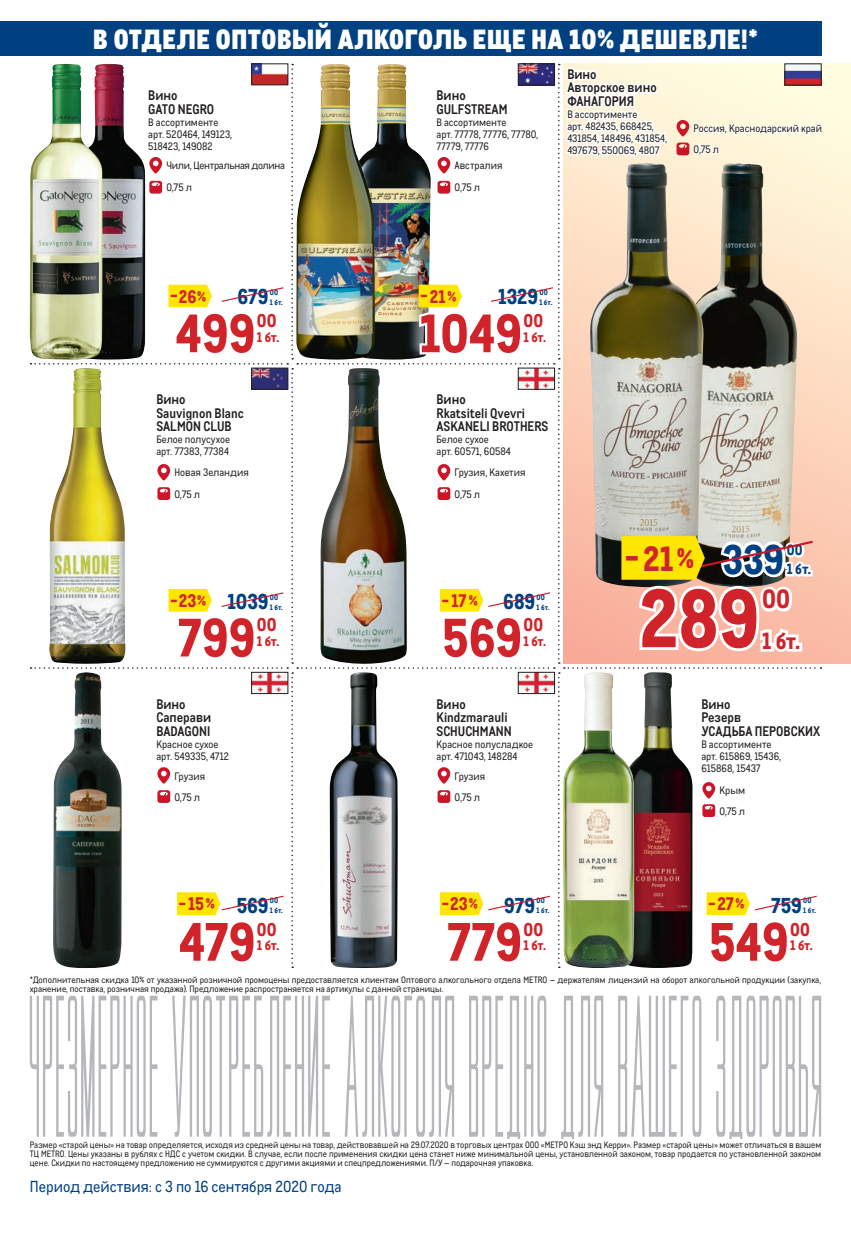
<style>
.page{position:relative;width:851px;height:1234px;background:#fff}
.page>*{position:absolute;margin:0;border:0;box-sizing:border-box;transform-origin:0 0}
.t1{font:800 79.95px "CA Metro";color:#d1232a}
.t2{font:800 52.5px "CA Metro";color:#d1232a}
.t3{font:800 34.05px "CA Metro";color:#d1232a}
.t4{font:900 27px "CA Metro";letter-spacing:.025em;color:#fff}
.t5{font:800 25.65px "CA Metro";color:#d1232a}
.t6{font:800 22.8px "CA Metro";color:#d1232a}
.t7{font:800 21px "CA Metro";color:#014081}
.t8{font:800 18px "CA Metro";color:#d1232a}
.t9{font:800 17.7px "CA Metro";color:#d1232a}
.t10{font:15.45px "CA Metro";color:#014081}
.t11{font:800 14.4px "CA Metro";color:#014081}
.t12{font:700 13.5px/13.5px "CA Metro";color:#231f20}
.t13{font:800 13.5px "CA Metro";letter-spacing:-.025em;color:#d1232a}
.t14{font:10.5px/12px "CA Metro";color:#231f20}
.t15{font:10.5px "CA Metro";letter-spacing:-.025em;color:#231f20}
.t16{font:9px/9px "CA Metro";color:#231f20}
.t17{font:800 7.5px "CA Metro";letter-spacing:.025em;color:#014081}
.s1{font-size:15px}
.s2{font-size:28.95px}
.s3{font-size:40.35px;color:#014081}
</style>
<div class="page">
<svg style="left:30px;top:995px;width:791px;height:143px"></svg>
<div style="left:0;top:21px;width:821px;height:34px;background:#014081"></div>
<svg style="left:825px;top:64px;width:25px;height:599px"></svg>
<img style="left:31px;top:64px;width:794px;height:903px">
<img style="left:520px;top:66px;width:32px;height:17px">
<div style="left:518px;top:64px;width:36px;height:21px;border:1px solid #231f20"></div>
<img style="left:253px;top:66px;width:33px;height:17px">
<div style="left:251px;top:64px;width:37px;height:21px;border:1px solid #231f20"></div>
<img style="left:253px;top:674px;width:33px;height:17px">
<div style="left:251px;top:672px;width:37px;height:21px;border:1px solid #231f20"></div>
<img style="left:520px;top:674px;width:32px;height:17px">
<div style="left:518px;top:672px;width:36px;height:21px;border:1px solid #231f20"></div>
<img style="left:520px;top:370px;width:32px;height:17px">
<img style="left:253px;top:370px;width:33px;height:17px">
<div style="left:251px;top:368px;width:37px;height:21px;border:1px solid #231f20"></div>
<img style="left:786px;top:66px;width:33px;height:17px">
<h3 class="t4" style="left:93px;top:16px;width:666px">В ОТДЕЛЕ ОПТОВЫЙ АЛКОГОЛЬ ЕЩЕ НА 10% ДЕШЕВЛЕ!*</h3>
<h3 class="t12" style="left:148px;top:87px;width:67px">Вино<br>GATO NEGRO</h3>
<p class="t14" style="left:148px;top:115px;width:85px">В ассортименте арт. 520464, 149123,<br>518423, 149082</p>
<h3 class="t12" style="left:436px;top:87px;width:73px">Вино<br>GULFSTREAM</h3>
<p class="t14" style="left:436px;top:115px;width:103px">В ассортименте<br>арт. 77778, 77776, 77780,<br>77779, 77776</p>
<h3 class="t12" style="left:567px;top:66px;width:91px">Вино<br>Авторское вино<br>ФАНАГОРИЯ</h3>
<p class="t14" style="left:567px;top:107px;width:101px">В ассортименте<br>арт. 482435, 668425,<br>431854, 148496, 431854,<br>497679, 550069, 4807</p>
<p class="t14" style="left:693px;top:122px;width:130px">Россия, Краснодарский край</p>
<p class="t14" style="left:693px;top:143px;width:27px">0,75 л</p>
<p class="t15" style="left:166px;top:158px;width:120px">Чили, Центральная долина</p>
<p class="t14" style="left:454px;top:159px;width:49px">Австралия</p>
<p class="t14" style="left:166px;top:181px;width:27px">0,75 л</p>
<p class="t14" style="left:454px;top:181px;width:27px">0,75 л</p>
<h3 class="t9" style="left:170px;top:282px;width:38px">-26 <span class="s1">%</span></h3>
<h3 class="t7" style="left:237px;top:279px;width:33px">679</h3>
<p class="t17" style="left:270px;top:296px;width:15px">1 бт.</p>
<p class="t17" style="left:270px;top:286px;width:10px">00</p>
<h3 class="t9" style="left:420px;top:282px;width:38px">-21 <span class="s1">%</span></h3>
<h3 class="t7" style="left:498px;top:279px;width:41px">1329</h3>
<p class="t17" style="left:539px;top:296px;width:15px">1 бт.</p>
<p class="t17" style="left:539px;top:286px;width:10px">00</p>
<h2 class="t2" style="left:175px;top:290px;width:82px">499</h2>
<h3 class="t8" style="left:257px;top:306px;width:21px">00</h3>
<h3 class="t13" style="left:257px;top:325px;width:24px">1 бт.</h3>
<h2 class="t2" style="left:419px;top:290px;width:104px">1049</h2>
<h3 class="t8" style="left:523px;top:306px;width:21px">00</h3>
<h3 class="t13" style="left:523px;top:325px;width:24px">1 бт.</h3>
<h3 class="t12" style="left:156px;top:391px;width:89px">Вино<br>Sauvignon Blanc<br>SALMON CLUB</h3>
<p class="t14" style="left:156px;top:433px;width:75px">Белое полусухое арт. 77383, 77384</p>
<h3 class="t12" style="left:436px;top:391px;width:113px">Вино<br>Rkatsiteli Qvevri<br>ASKANELI BROTHERS</h3>
<p class="t14" style="left:436px;top:433px;width:76px">Белое сухое<br>арт. 60571, 60584</p>
<p class="t14" style="left:174px;top:466px;width:76px">Новая Зеландия</p>
<p class="t14" style="left:454px;top:466px;width:72px">Грузия, Кахетия</p>
<p class="t14" style="left:174px;top:487px;width:27px">0,75 л</p>
<p class="t14" style="left:454px;top:487px;width:27px">0,75 л</p>
<h3 class="t3" style="left:624px;top:530px;width:161px">-21<span class="s2">%</span> <span class="s3">339</span></h3>
<h3 class="t11" style="left:786px;top:538px;width:17px">00</h3>
<h3 class="t11" style="left:786px;top:557px;width:26px">1 бт.</h3>
<h3 class="t9" style="left:170px;top:586px;width:38px">- 23 <span class="s1">%</span></h3>
<h3 class="t7" style="left:227px;top:584px;width:43px">1039</h3>
<p class="t17" style="left:270px;top:600px;width:15px">1 бт.</p>
<p class="t17" style="left:270px;top:591px;width:10px">00</p>
<h2 class="t2" style="left:178px;top:594px;width:79px">799</h2>
<h3 class="t8" style="left:257px;top:610px;width:21px">00</h3>
<h3 class="t13" style="left:257px;top:629px;width:24px">1 бт.</h3>
<h3 class="t9" style="left:441px;top:586px;width:38px">-17<span class="s1">%</span></h3>
<h3 class="t7" style="left:503px;top:584px;width:34px">689</h3>
<p class="t17" style="left:536px;top:600px;width:15px">1 бт.</p>
<p class="t17" style="left:536px;top:591px;width:10px">00</p>
<h2 class="t2" style="left:442px;top:594px;width:81px">569</h2>
<h3 class="t8" style="left:523px;top:610px;width:21px">00</h3>
<h3 class="t13" style="left:523px;top:629px;width:24px">1 бт.</h3>
<h1 class="t1" style="left:639px;top:552px;width:122px">289</h1>
<h3 class="t5" style="left:762px;top:578px;width:29px">00</h3>
<h3 class="t6" style="left:762px;top:621px;width:40px">1 бт.</h3>
<h3 class="t12" style="left:156px;top:695px;width:56px">Вино<br>Саперави<br>BADAGONI</h3>
<p class="t14" style="left:156px;top:737px;width:74px">Красное сухое арт. 549335, 4712</p>
<p class="t14" style="left:174px;top:769px;width:32px">Грузия</p>
<h3 class="t12" style="left:436px;top:695px;width:77px">Вино<br>Kindzmarauli<br>SCHUCHMANN</h3>
<p class="t14" style="left:436px;top:737px;width:98px">Красное полусладкое арт. 471043, 148284</p>
<p class="t14" style="left:454px;top:769px;width:32px">Грузия</p>
<h3 class="t12" style="left:701px;top:695px;width:120px">Вино<br>Резерв<br>УСАДЬБА ПЕРОВСКИХ</h3>
<p class="t14" style="left:701px;top:737px;width:81px">В ассортименте арт. 615869, 15436,<br>615868, 15437</p>
<p class="t14" style="left:174px;top:790px;width:27px">0,75 л</p>
<p class="t14" style="left:454px;top:790px;width:27px">0,75 л</p>
<p class="t14" style="left:719px;top:784px;width:27px">Крым</p>
<p class="t14" style="left:719px;top:804px;width:27px">0,75 л</p>
<h3 class="t9" style="left:178px;top:889px;width:38px">- 15 <span class="s1">%</span></h3>
<h3 class="t7" style="left:236px;top:887px;width:34px">569</h3>
<p class="t17" style="left:270px;top:904px;width:15px">1 бт.</p>
<p class="t17" style="left:270px;top:894px;width:10px">00</p>
<h3 class="t9" style="left:441px;top:889px;width:38px">- 23 <span class="s1">%</span></h3>
<h3 class="t9" style="left:708px;top:889px;width:38px">-27<span class="s1">%</span></h3>
<h3 class="t7" style="left:504px;top:887px;width:33px">979</h3>
<p class="t17" style="left:536px;top:904px;width:15px">1 бт.</p>
<p class="t17" style="left:536px;top:894px;width:10px">00</p>
<h3 class="t7" style="left:770px;top:887px;width:32px">759</h3>
<p class="t17" style="left:803px;top:904px;width:15px">1 бт.</p>
<p class="t17" style="left:803px;top:894px;width:10px">00</p>
<h2 class="t2" style="left:179px;top:898px;width:78px">479</h2>
<h3 class="t8" style="left:257px;top:914px;width:21px">00</h3>
<h3 class="t13" style="left:257px;top:933px;width:24px">1 бт.</h3>
<h2 class="t2" style="left:447px;top:898px;width:77px">779</h2>
<h3 class="t8" style="left:523px;top:914px;width:21px">00</h3>
<h3 class="t13" style="left:523px;top:933px;width:24px">1 бт.</h3>
<h2 class="t2" style="left:709px;top:898px;width:81px">549</h2>
<h3 class="t8" style="left:790px;top:914px;width:21px">00</h3>
<h3 class="t13" style="left:790px;top:933px;width:24px">1 бт.</h3>
<p class="t16" style="left:30px;top:974px;width:792px">*Дополнительная скидка 10% от указанной розничной промоцены предоставляется клиентам Оптового алкогольного отдела МЕТRО – держателям лицензий на оборот алкогольной продукции (закупка, хранение, поставка, розничная продажа). Предложение распространяется на артикулы с данной страницы.</p>
<p class="t16" style="left:30px;top:1139px;width:792px;text-align:justify">Размер «старой цены» на товар определяется, исходя из средней цены на товар, действовавшей на 29.07.2020 в торговых центрах ООО «МЕТРО Кэш энд Керри». Размер «старой цены» может отличаться в вашем ТЦ METRO. Цены указаны в рублях с НДС с учетом скидки. В случае, если после применения скидки цена станет ниже минимальной цены, установленной законом, товар продается по установленной законом цене. Скидки по настоящему предложению не суммируются с другими акциями и спецпредложениями. П/У – подарочная упаковка.</p>
<h3 class="t10" style="left:30px;top:1175px;width:313px">Период действия: с 3 по 16 сентября 2020 года</h3>
</div>
